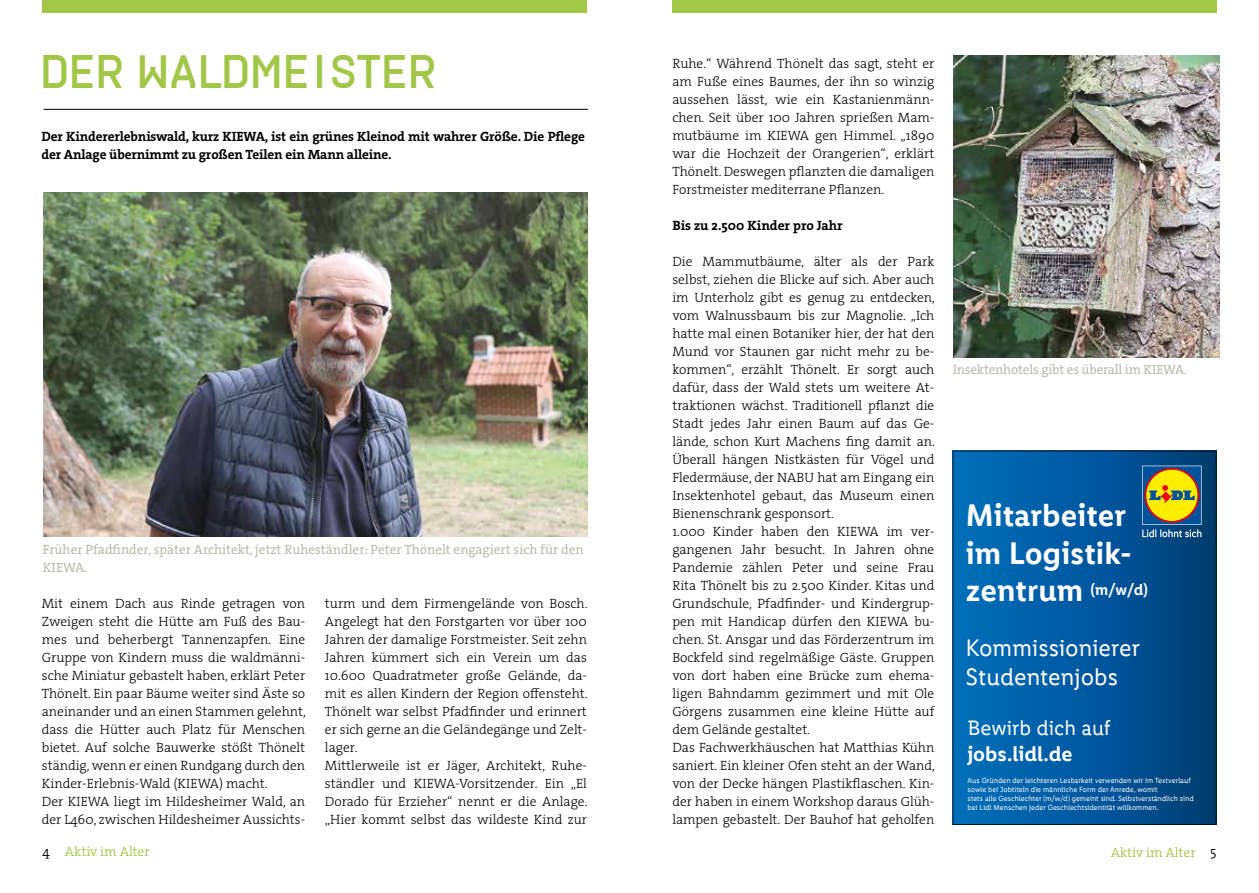
<style>
.page{position:relative;width:1259px;height:893px;background:#fff}
.page>*{position:absolute;margin:0;border:0;box-sizing:border-box;transform-origin:0 0}
.t1{font:500 45px "Uberform";color:#a2c748}
.t2{font:600 31.5px/37.8px "Lidl Font Pro";color:#fff}
.t3{font:24px/28.8px "Lidl Font Pro";color:#fff}
.t4{font:21px "Lidl Font Pro";color:#fff}
.t5{font:600 21px "Lidl Font Pro";color:#fff}
.t6{font:13.5px/18px "The Serif HP3 Lig";color:#000}
.t7{font:13.5px/18px "The Serif HP7 Bld";letter-spacing:-.01em;color:#000}
.t8{font:13.5px/18px "The Serif HP5 Plain";color:#bcbbb0}
.t9{font:13.5px "The Serif HP4 Se Lig";color:#a2c748}
.t10{font:7.5px/9px "Lidl Font Pro";color:#fff}
.s1{color:#000}
</style>
<div class="page">
<div style="left:43px;top:0;width:544px;height:13px;background:#a2c748"></div>
<div style="left:672px;top:0;width:544px;height:13px;background:#a2c748"></div>
<img style="left:44px;top:192px;width:543px;height:344px">
<hr style="left:44px;top:109px;width:544px;height:1px;background:#000">
<img style="left:954px;top:55px;width:265px;height:302px">
<svg style="left:952px;top:451px;width:264px;height:374px;background:#065a97"></svg>
<h1 class="t1" style="left:39px;top:42px;width:398px">DER WALDMEISTER</h1>
<p class="t7" style="left:41px;top:128px;width:545px">Der Kindererlebniswald, kurz KIEWA, ist ein grünes Kleinod mit wahrer Größe. Die Pflege der Anlage übernimmt zu großen Teilen ein Mann alleine.</p>
<p class="t8" style="left:43px;top:541px;width:542px">Früher Pfadfinder, später Architekt, jetzt Ruheständler: Peter Thönelt engagiert sich für den<br>KIEWA.</p>
<p class="t6" style="left:42px;top:595px;width:265px">Mit einem Dach aus Rinde getragen von Zweigen steht die Hütte am Fuß des Bau&shy;mes und beherbergt Tannenzapfen. Eine Gruppe von Kindern muss die waldmänni&shy;sche Miniatur gebastelt haben, erklärt Peter Thönelt. Ein paar Bäume weiter sind Äste so aneinander und an einen Stammen gelehnt, dass die Hütter auch Platz für Menschen bietet. Auf solche Bauwerke stößt Thönelt ständig, wenn er einen Rundgang durch den Kinder-Erlebnis-Wald (KIEWA) macht.<br>Der KIEWA liegt im Hildesheimer Wald, an der L460, zwischen Hildesheimer Aussichts-</p>
<p class="t6" style="left:325px;top:595px;width:264px">turm und dem Firmengelände von Bosch.<br>Angelegt hat den Forstgarten vor über 100<br>Jahren der damalige Forstmeister. Seit zehn Jahren kümmert sich ein Verein um das 10.600 Quadratmeter große Gelände, da&shy;mit es allen Kindern der Region offensteht.<br>Thönelt war selbst Pfadfinder und erinnert er sich gerne an die Geländegänge und Zelt&shy;lager.<br>Mittlerweile ist er Jäger, Architekt, Ruhe&shy;ständler und KIEWA-Vorsitzender. Ein „El Dorado für Erzieher“ nennt er die Anlage. „Hier kommt selbst das wildeste Kind zur</p>
<p class="t6" style="left:672px;top:54px;width:263px;text-align:justify">Ruhe.“ Während Thönelt das sagt, steht er am Fuße eines Baumes, der ihn so winzig aussehen lässt, wie ein Kastanienmänn&shy;chen. Seit über 100 Jahren sprießen Mam&shy;mutbäume im KIEWA gen Himmel. „1890 war die Hochzeit der Orangerien“, erklärt Thönelt. Deswegen pflanzten die damaligen Forstmeister mediterrane Pflanzen.</p>
<p class="t7" style="left:672px;top:216px;width:172px">Bis zu 2.500 Kinder pro Jahr</p>
<p class="t6" style="left:672px;top:252px;width:264px">Die Mammutbäume, älter als der Park selbst, ziehen die Blicke auf sich. Aber auch im Unterholz gibt es genug zu entdecken, vom Walnussbaum bis zur Magnolie. „Ich hatte mal einen Botaniker hier, der hat den Mund vor Staunen gar nicht mehr zu be&shy;kommen“, erzählt Thönelt. Er sorgt auch dafür, dass der Wald stets um weitere At&shy;traktionen wächst. Traditionell pflanzt die Stadt jedes Jahr einen Baum auf das Ge&shy;lände, schon Kurt Machens fing damit an.<br>Überall hängen Nistkästen für Vögel und Fledermäuse, der NABU hat am Eingang ein Insektenhotel gebaut, das Museum einen Bienenschrank gesponsort.<br>1.000 Kinder haben den KIEWA im ver&shy;gangenen Jahr besucht. In Jahren ohne Pandemie zählen Peter und seine Frau Rita Thönelt bis zu 2.500 Kinder. Kitas und Grundschule, Pfadfinder- und Kindergrup&shy;pen mit Handicap dürfen den KIEWA bu&shy;chen. St. Ansgar und das Förderzentrum im Bockfeld sind regelmäßige Gäste. Gruppen von dort haben eine Brücke zum ehema&shy;ligen Bahndamm gezimmert und mit Ole Görgens zusammen eine kleine Hütte auf dem Gelände gestaltet.<br>Das Fachwerkhäuschen hat Matthias Kühn saniert. Ein kleiner Ofen steht an der Wand, von der Decke hängen Plastikflaschen. Kin&shy;der haben in einem Workshop daraus Glüh&shy;lampen gebastelt. Der Bauhof hat geholfen</p>
<p class="t8" style="left:952px;top:361px;width:236px">Insektenhotels gibt es überall im KIEWA.</p>
<h2 class="t2" style="left:966px;top:497px;width:184px">Mitarbeiter im Logistik&shy;zentrum <sup>(m/w/d)</sup></h2>
<h3 class="t3" style="left:965px;top:634px;width:176px">Kommissionierer<br>Studentenjobs</h3>
<h3 class="t4" style="left:967px;top:717px;width:145px">Bewirb dich auf</h3>
<h3 class="t5" style="left:967px;top:742px;width:107px">jobs.lidl.de</h3>
<p class="t10" style="left:967px;top:776px;width:228px">Aus Gründen der leichteren Lesbarkeit verwenden wir im Textverlauf sowie bei Jobtiteln die männliche Form der Anrede, womit<br>stets alle Geschlechter (m/w/d) gemeint sind. Selbstverständlich sind bei Lidl Menschen jeder Geschlechtsidentität willkommen.</p>
<p class="t9" style="left:43px;top:843px;width:109px"><span class="s1">4</span> Aktiv im Alter</p>
<p class="t9" style="left:1110px;top:844px;width:107px">Aktiv im Alter <span class="s1">5</span></p>
</div>
